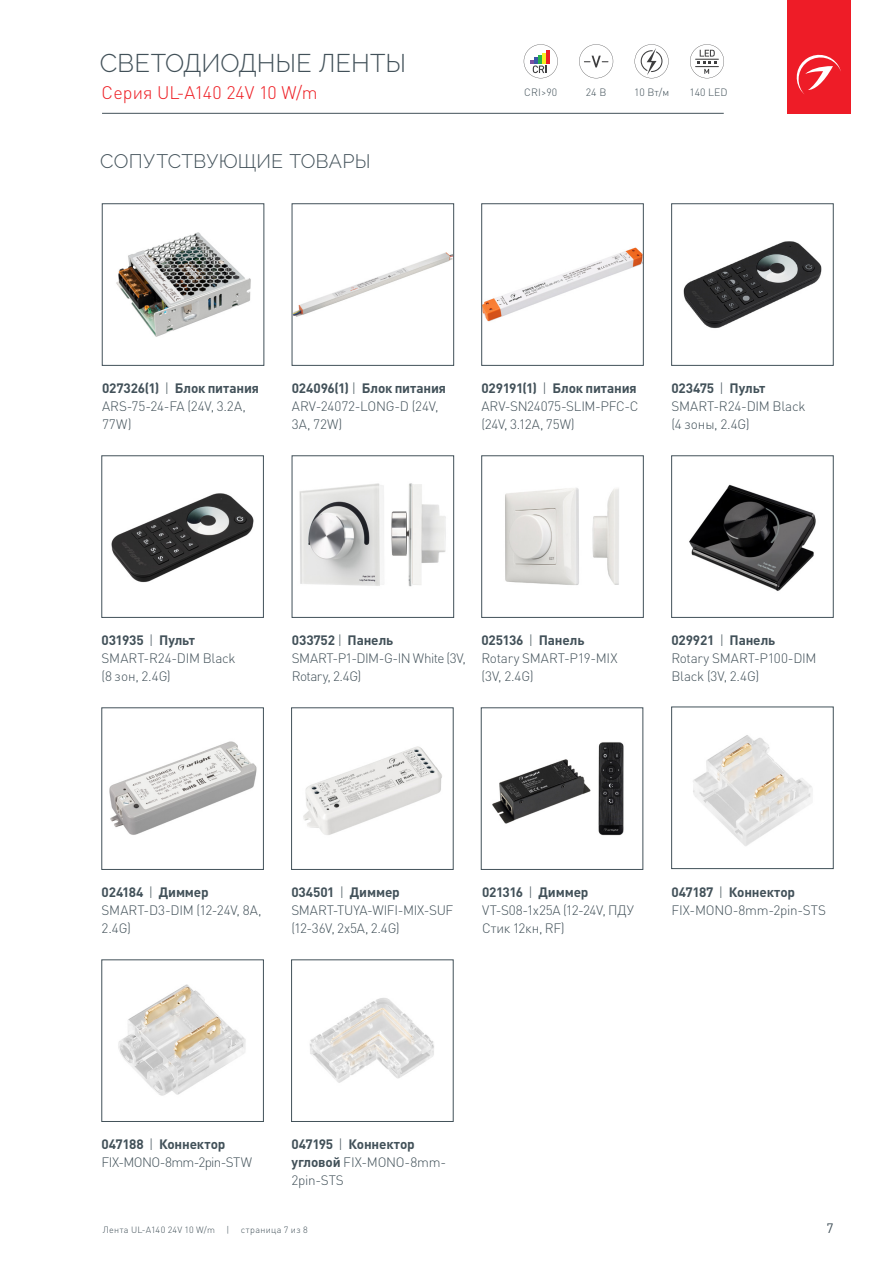
<style>
.page{position:relative;width:893px;height:1263px;background:#fff}
.page>*{position:absolute;margin:0;border:0;box-sizing:border-box;transform-origin:0 0}
.t1{font:300 25.5px "Raleway";color:#425159}
.t2{font:300 19.5px "Raleway";letter-spacing:.01em;color:#425159}
.t3{font:300 18px "DIN Pro";color:#ee1d23}
.t4{font:300 13.5px/18px "DIN Pro";letter-spacing:-.015em;color:#425159}
.t5{font:700 13.5px "DIN Pro";letter-spacing:-.015em;color:#425159}
.t6{font:300 13.5px/18px "DIN Pro";letter-spacing:-.035em;color:#425159}
.t7{font:300 13.5px/18px "DIN Pro";letter-spacing:-.05em;color:#425159}
.t8{font:13.5px "DIN Pro";color:#425159}
.t9{font:300 10.5px "DIN Pro";color:#425159}
.t10{font:300 9px "DIN Pro";letter-spacing:.035em;color:#425159}
.s1{font-weight:700}
.s2{font-weight:300}
</style>
<div class="page">
<div style="left:787px;top:0;width:63px;height:114px;background:#ee1c27"></div>
<svg style="left:796px;top:54px;width:45px;height:40px"></svg>
<img style="left:116px;top:232px;width:135px;height:105px">
<div style="left:102px;top:204px;width:162px;height:162px;border:1px solid #425159"></div>
<img style="left:111px;top:493px;width:143px;height:90px">
<div style="left:102px;top:456px;width:162px;height:162px;border:1px solid #425159"></div>
<img style="left:109px;top:741px;width:148px;height:94px">
<div style="left:102px;top:708px;width:162px;height:162px;border:1px solid #425159"></div>
<img style="left:294px;top:252px;width:158px;height:65px">
<div style="left:292px;top:204px;width:162px;height:162px;border:1px solid #425159"></div>
<img style="left:303px;top:746px;width:139px;height:89px">
<div style="left:291px;top:708px;width:162px;height:162px;border:1px solid #425159"></div>
<img style="left:483px;top:247px;width:158px;height:75px">
<div style="left:481px;top:204px;width:162px;height:162px;border:1px solid #425159"></div>
<img style="left:299px;top:483px;width:147px;height:104px">
<div style="left:292px;top:456px;width:162px;height:162px;border:1px solid #425159"></div>
<img style="left:492px;top:742px;width:132px;height:94px">
<div style="left:481px;top:708px;width:162px;height:162px;border:1px solid #425159"></div>
<img style="left:683px;top:241px;width:139px;height:88px">
<div style="left:671px;top:204px;width:162px;height:162px;border:1px solid #425159"></div>
<img style="left:505px;top:488px;width:114px;height:97px">
<div style="left:481px;top:456px;width:162px;height:162px;border:1px solid #425159"></div>
<img style="left:689px;top:484px;width:127px;height:107px">
<div style="left:671px;top:456px;width:162px;height:162px;border:1px solid #425159"></div>
<img style="left:309px;top:998px;width:125px;height:85px">
<div style="left:291px;top:960px;width:162px;height:162px;border:1px solid #425159"></div>
<hr style="left:102px;top:113px;width:622px;height:1px;background:#425159">
<img style="left:693px;top:735px;width:120px;height:111px">
<div style="left:671px;top:707px;width:162px;height:162px;border:1px solid #425159"></div>
<img style="left:118px;top:984px;width:128px;height:112px">
<div style="left:102px;top:960px;width:162px;height:162px;border:1px solid #425159"></div>
<svg style="left:524px;top:44px;width:34px;height:34px"></svg>
<svg style="left:579px;top:44px;width:34px;height:34px"></svg>
<svg style="left:635px;top:44px;width:34px;height:34px"></svg>
<svg style="left:690px;top:44px;width:34px;height:34px"></svg>
<p class="t1" style="left:100px;top:48px;width:308px">СВЕТОДИОДНЫЕ ЛЕНТЫ</p>
<p class="t3" style="left:102px;top:80px;width:218px">Серия UL-A140 24V 10 W/m</p>
<p class="t2" style="left:100px;top:149px;width:272px">СОПУТСТВУЮЩИЕ ТОВАРЫ</p>
<p class="t9" style="left:524px;top:85px;width:34px">CRI&gt;90</p>
<p class="t9" style="left:586px;top:85px;width:22px">24 В</p>
<p class="t9" style="left:634px;top:85px;width:37px">10 Вт/м</p>
<p class="t9" style="left:689px;top:85px;width:40px">140 LED</p>
<p class="t4" style="left:102px;top:378px;width:159px"><span class="s1">027326(1)</span> | <span class="s1">Блок питания<br></span>ARS-75-24-FA (24V, 3.2A,<br>77W)</p>
<p class="t4" style="left:292px;top:378px;width:156px"><span class="s1">024096(1)</span> | <span class="s1">Блок питания<br></span>ARV-24072-LONG-D (24V,<br>3A, 72W)</p>
<p class="t4" style="left:481px;top:378px;width:159px"><span class="s1">029191(1)</span> | <span class="s1">Блок питания<br></span>ARV-SN24075-SLIM-PFC-C (24V, 3.12A, 75W)</p>
<p class="t5" style="left:671px;top:378px;width:95px">023475 <span class="s2">|</span> Пульт</p>
<p class="t4" style="left:671px;top:396px;width:136px">SMART-R24-DIM Black (4 зоны, 2.4G)</p>
<p class="t4" style="left:102px;top:630px;width:136px"><span class="s1">031935</span> | <span class="s1">Пульт<br></span>SMART-R24-DIM Black (8 зон, 2.4G)</p>
<p class="t6" style="left:292px;top:630px;width:176px"><span class="s1">033752</span> | <span class="s1">Панель<br></span>SMART-P1-DIM-G-IN White (3V,<br>Rotary, 2.4G)</p>
<p class="t5" style="left:481px;top:630px;width:105px">025136 <span class="s2">|</span> Панель</p>
<p class="t4" style="left:481px;top:648px;width:138px">Rotary SMART-P19-MIX (3V, 2.4G)</p>
<p class="t5" style="left:671px;top:630px;width:105px">029921 <span class="s2">|</span> Панель</p>
<p class="t4" style="left:671px;top:648px;width:147px">Rotary SMART-P100-DIM<br>Black (3V, 2.4G)</p>
<p class="t4" style="left:102px;top:882px;width:162px"><span class="s1">024184</span> | <span class="s1">Диммер<br></span>SMART-D3-DIM (12-24V, 8A,<br>2.4G)</p>
<p class="t5" style="left:291px;top:882px;width:110px">034501 <span class="s2">|</span> Диммер</p>
<p class="t4" style="left:291px;top:900px;width:163px">SMART-TUYA-WIFI-MIX-SUF (12-36V, 2x5A, 2.4G)</p>
<p class="t4" style="left:482px;top:882px;width:153px"><span class="s1">021316</span> | <span class="s1">Диммер<br></span>VT-S08-1x25A (12-24V, ПДУ<br>Стик 12кн, RF)</p>
<p class="t4" style="left:671px;top:882px;width:156px"><span class="s1">047187</span> | <span class="s1">Коннектор<br></span>FIX-MONO-8mm-2pin-STS</p>
<p class="t7" style="left:102px;top:1134px;width:152px"><span class="s1">047188</span> | <span class="s1">Коннектор<br></span>FIX-MONO-8mm-2pin-STW</p>
<p class="t5" style="left:291px;top:1134px;width:125px">047195 <span class="s2">|</span> Коннектор</p>
<p class="t4" style="left:291px;top:1152px;width:156px"><span class="s1">угловой</span> FIX-MONO-8mm-<br>2pin-STS</p>
<p class="t10" style="left:103px;top:1223px;width:114px">Лента UL-A140 24V 10 W/m</p>
<p class="t10" style="left:226px;top:1223px;width:4px">|</p>
<p class="t10" style="left:241px;top:1223px;width:68px">страница 7 из 8</p>
<p class="t8" style="left:826px;top:1219px;width:9px">7</p>
</div>
